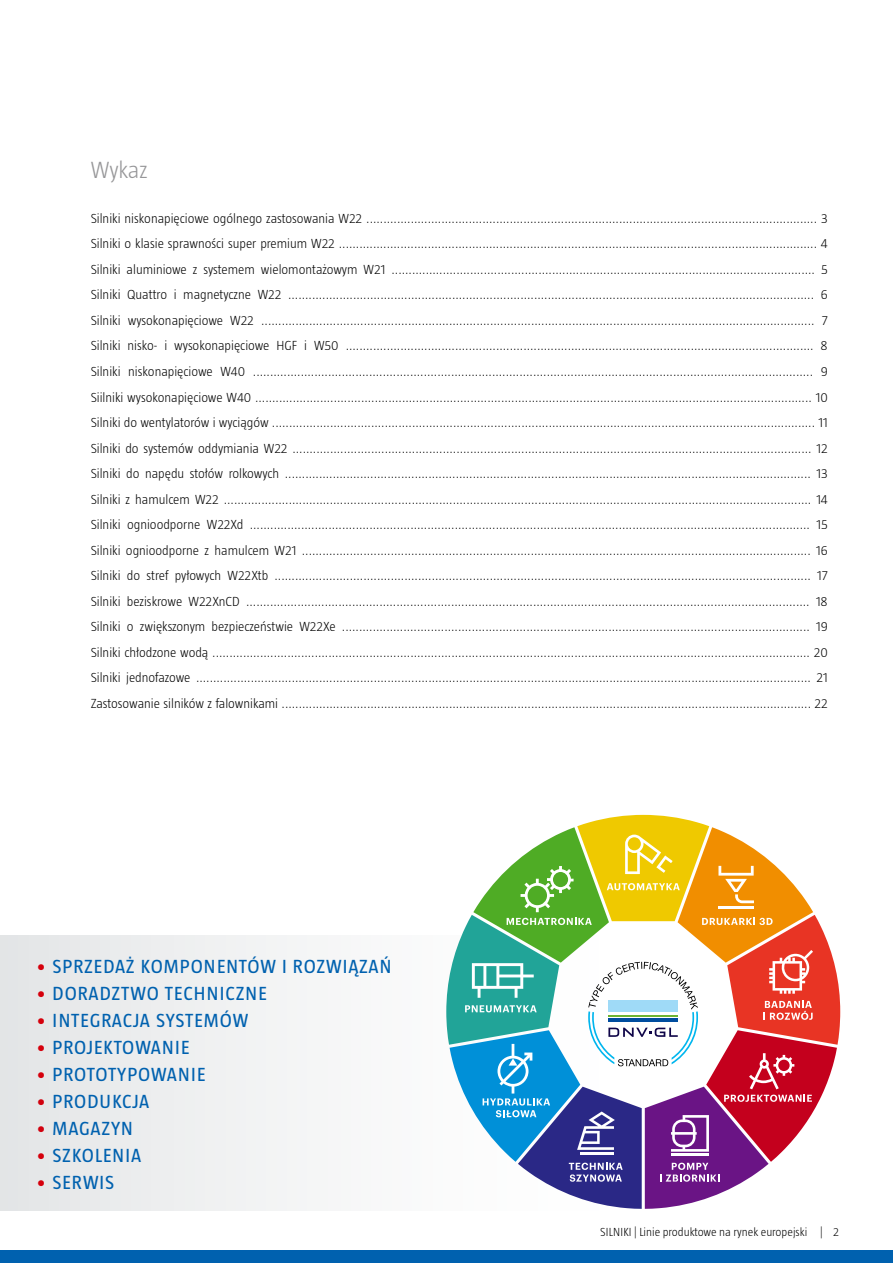
<style>
.page{position:relative;width:893px;height:1263px;background:#fff}
.page>*{position:absolute;margin:0;border:0;box-sizing:border-box;transform-origin:0 0}
.t1{font:300 24px "Taz";color:#969698}
.t2{font:19.5px "Taz";letter-spacing:.05em;color:#0061af}
.t3{font:300 13.5px/25.5px "Taz";color:#000;text-align:justify}
.t4{font:300 12px "Taz";color:#000}
.s1{color:#d5000c}
.s2{color:#d1010e}
</style>
<div class="page">
<div style="left:0;top:935px;width:652px;height:275px;background:#f0f1f2"></div>
<svg style="left:446px;top:815px;width:394px;height:394px"></svg>
<div style="left:0;top:1250px;width:893px;height:13px;background:#0061af"></div>
<h1 class="t1" style="left:91px;top:156px;width:58px">Wykaz</h1>
<p class="t3" style="left:91px;top:205px;width:739px">Silniki niskonapięciowe ogólnego zastosowania W22 .................................................................................................................................... 3<br>Silniki o klasie sprawności super premium W22 ............................................................................................................................................ 4<br>Silniki aluminiowe z systemem wielomontażowym W21 ............................................................................................................................ 5<br>Silniki Quattro i magnetyczne W22 .......................................................................................................................................................... 6<br>Silniki wysokonapięciowe W22 .................................................................................................................................................................. 7<br>Silniki nisko- i wysokonapięciowe HGF i W50 ......................................................................................................................................... 8<br>Silniki niskonapięciowe W40 .................................................................................................................................................................... 9<br>Siilniki wysokonapięciowe W40 ................................................................................................................................................................... 10<br>Silniki do wentylatorów i wyciągów ............................................................................................................................................................... 11<br>Silniki do systemów oddymiania W22 ........................................................................................................................................................ 12<br>Silniki do napędu stołów rolkowych .......................................................................................................................................................... 13<br>Silniki z hamulcem W22 ............................................................................................................................................................................ 14<br>Silniki ognioodporne W22Xd .................................................................................................................................................................... 15<br>Silniki ognioodporne z hamulcem W21 ..................................................................................................................................................... 16<br>Silniki do stref pyłowych W22Xtb ............................................................................................................................................................. 17<br>Silniki beziskrowe W22XnCD ..................................................................................................................................................................... 18<br>Silniki o zwiększonym bezpieczeństwie W22Xe ......................................................................................................................................... 19<br>Silniki chłodzone wodą ............................................................................................................................................................................... 20<br>Silniki jednofazowe .................................................................................................................................................................................... 21<br>Zastosowanie silników z falownikami ........................................................................................................................................................... 22</p>
<h2 class="t2" style="left:36px;top:955px;width:357px"><span class="s1">•</span> SPRZEDAŻ KOMPONENTÓW I ROZWIĄZAŃ</h2>
<h2 class="t2" style="left:36px;top:982px;width:233px"><span class="s1">•</span> DORADZTWO TECHNICZNE</h2>
<h2 class="t2" style="left:36px;top:1009px;width:214px"><span class="s1">•</span> INTEGRACJA SYSTEMÓW</h2>
<h2 class="t2" style="left:36px;top:1036px;width:156px"><span class="s1">•</span> PROJEKTOWANIE</h2>
<h2 class="t2" style="left:36px;top:1063px;width:171px"><span class="s1">•</span> PROTOTYPOWANIE</h2>
<h2 class="t2" style="left:36px;top:1090px;width:115px"><span class="s2">•</span> PRODUKCJA</h2>
<h2 class="t2" style="left:36px;top:1117px;width:99px"><span class="s2">•</span> MAGAZYN</h2>
<h2 class="t2" style="left:36px;top:1144px;width:107px"><span class="s1">•</span> SZKOLENIA</h2>
<h2 class="t2" style="left:36px;top:1171px;width:80px"><span class="s1">•</span> SERWIS</h2>
<p class="t4" style="left:600px;top:1225px;width:240px">SILNIKI | Linie produktowe na rynek europejski | 2</p>
</div>
